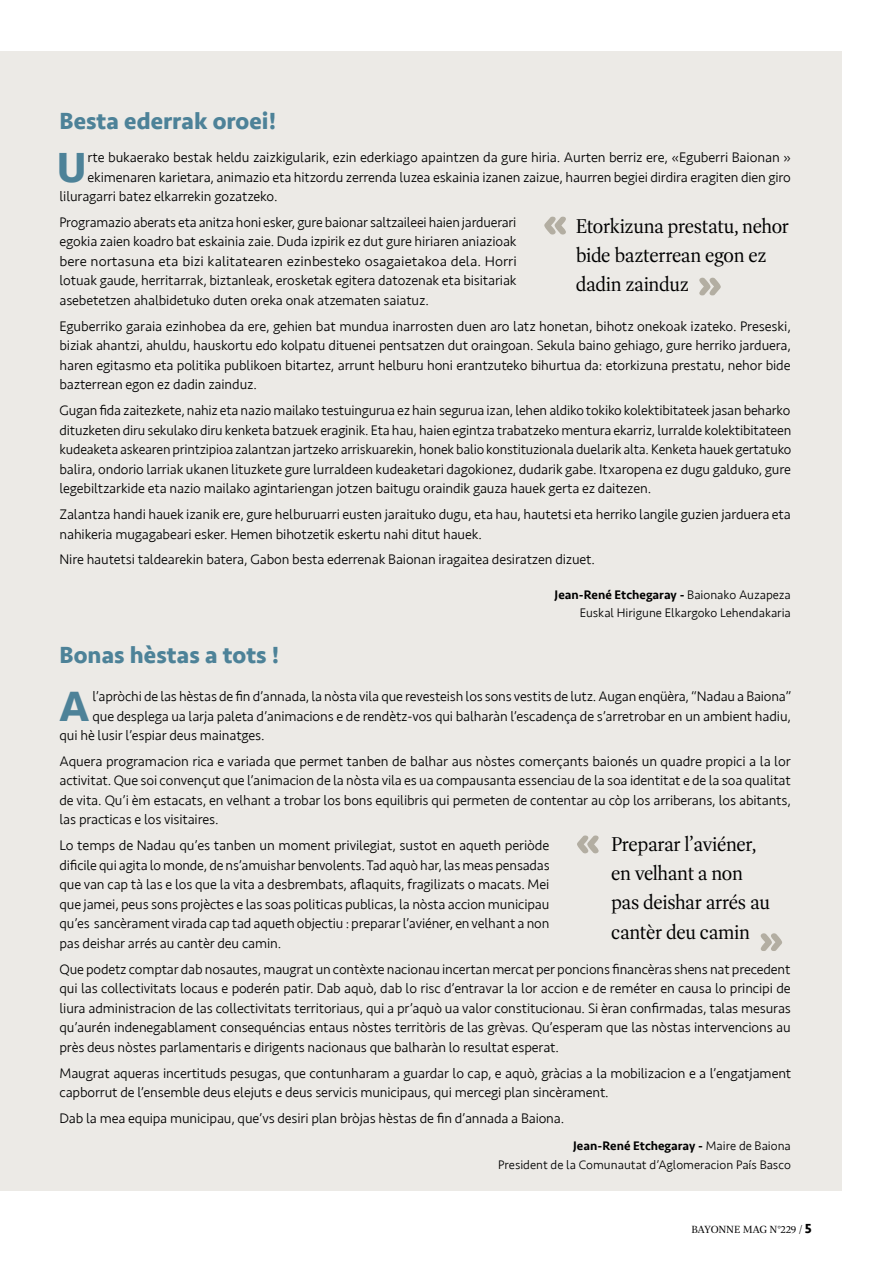
<style>
.page{position:relative;width:893px;height:1263px;background:#fff}
.page>*{position:absolute;margin:0;border:0;box-sizing:border-box;transform-origin:0 0}
.t1{font:700 43.5px "Seravek";color:#4d8298}
.t2{font:700 43.2px "Seravek";color:#4d8298}
.t3{font:700 24px "Seravek";color:#4d8298}
.t4{font:20.25px/29.2px "Dashiell Bright";letter-spacing:-.02em;color:#000}
.t5{font:300 14.25px/19.5px "Seravek";letter-spacing:-.01em;color:#000;text-align:justify}
.t6{font:300 12.75px "Seravek";color:#000}
.t7{font:500 12.75px "Seravek";color:#000}
.t8{font:10.5px "Dashiell Bright";letter-spacing:-.015em;color:#000}
.s1{font-weight:300}
.s2{font-family:"Seravek";font-weight:700;font-size:13.5px}
</style>
<div class="page">
<div style="left:0;top:51px;width:842px;height:1140px;background:#eceae6"></div>
<svg style="left:577px;top:835px;width:22px;height:18px"></svg>
<svg style="left:761px;top:933px;width:21px;height:18px"></svg>
<svg style="left:544px;top:217px;width:22px;height:17px"></svg>
<svg style="left:699px;top:278px;width:22px;height:17px"></svg>
<p class="t3" style="left:60px;top:101px;width:219px">Besta ederrak oroei!</p>
<p class="t5" style="left:88px;top:148px;width:705px">rte bukaerako bestak heldu zaizkigularik, ezin ederkiago apaintzen da gure hiria. Aurten berriz ere, «Eguberri Baionan »</p>
<p class="t5" style="left:88px;top:167px;width:705px">ekimenaren karietara, animazio eta hitzordu zerrenda luzea eskainia izanen zaizue, haurren begiei dirdira eragiten dien giro</p>
<p class="t5" style="left:60px;top:187px;width:220px">liluragarri batez elkarrekin gozatzeko.</p>
<p class="t5" style="left:60px;top:213px;width:459px">Programazio aberats eta anitza honi esker, gure baionar saltzaileei haien jarduerari egokia zaien koadro bat eskainia zaie. Duda izpirik ez dut gure hiriaren aniazioak bere nortasuna eta bizi kalitatearen ezinbesteko osagaietakoa dela. Horri lotuak gaude, herritarrak, biztanleak, erosketak egitera datozenak eta bisitariak asebetetzen ahalbidetuko duten oreka onak atzematen saiatuz.</p>
<p class="t5" style="left:60px;top:317px;width:733px">Eguberriko garaia ezinhobea da ere, gehien bat mundua inarrosten duen aro latz honetan, bihotz onekoak izateko. Preseski, biziak ahantzi, ahuldu, hauskortu edo kolpatu dituenei pentsatzen dut oraingoan. Sekula baino gehiago, gure herriko jarduera, haren egitasmo eta politika publikoen bitartez, arrunt helburu honi erantzuteko bihurtua da: etorkizuna prestatu, nehor bide bazterrean egon ez dadin zainduz.</p>
<p class="t5" style="left:60px;top:401px;width:733px">Gugan fida zaitezkete, nahiz eta nazio mailako testuingurua ez hain segurua izan, lehen aldiko tokiko kolektibitateek jasan beharko dituzketen diru sekulako diru kenketa batzuek eraginik. Eta hau, haien egintza trabatzeko mentura ekarriz, lurralde kolektibitateen kudeaketa askearen printzipioa zalantzan jartzeko arriskuarekin, honek balio konstituzionala duelarik alta. Kenketa hauek gertatuko balira, ondorio larriak ukanen lituzkete gure lurraldeen kudeaketari dagokionez, dudarik gabe. Itxaropena ez dugu galduko, gure legebiltzarkide eta nazio mailako agintariengan jotzen baitugu oraindik gauza hauek gerta ez daitezen.</p>
<p class="t5" style="left:60px;top:505px;width:733px">Zalantza handi hauek izanik ere, gure helburuarri eusten jaraituko dugu, eta hau, hautetsi eta herriko langile guzien jarduera eta nahikeria mugagabeari esker. Hemen bihotzetik eskertu nahi ditut hauek.</p>
<p class="t5" style="left:60px;top:550px;width:537px">Nire hautetsi taldearekin batera, Gabon besta ederrenak Baionan iragaitea desiratzen dizuet.</p>
<p class="t2" style="left:57px;top:133px;width:31px">U</p>
<p class="t4" style="left:576px;top:212px;width:215px">Etorkizuna prestatu, nehor bide bazterrean egon ez dadin zainduz</p>
<p class="t3" style="left:60px;top:636px;width:222px">Bonas hèstas a tots !</p>
<p class="t7" style="left:555px;top:586px;width:238px">Jean-René Etchegaray - <span class="s1">Baionako Auzapeza</span></p>
<p class="t6" style="left:580px;top:606px;width:213px">Euskal Hirigune Elkargoko Lehendakaria</p>
<p class="t5" style="left:92px;top:687px;width:700px">l’apròchi de las hèstas de fin d’annada, la nòsta vila que revesteish los sons vestits de lutz. Augan enqüèra, “Nadau a Baiona”</p>
<p class="t5" style="left:92px;top:706px;width:700px">que desplega ua larja paleta d’animacions e de rendètz-vos qui balharàn l’escadença de s’arretrobar en un ambient hadiu,</p>
<p class="t5" style="left:60px;top:726px;width:207px">qui hè lusir l’espiar deus mainatges.</p>
<p class="t5" style="left:60px;top:752px;width:733px">Aquera programacion rica e variada que permet tanben de balhar aus nòstes comerçants baionés un quadre propici a la lor activitat. Que soi convençut que l’animacion de la nòsta vila es ua compausanta essenciau de la soa identitat e de la soa qualitat de vita. Qu’i èm estacats, en velhant a trobar los bons equilibris qui permeten de contentar au còp los arriberans, los abitants, las practicas e los visitaires.</p>
<p class="t5" style="left:60px;top:836px;width:492px">Lo temps de Nadau qu’es tanben un moment privilegiat, sustot en aqueth periòde dificile qui agita lo monde, de ns’amuishar benvolents. Tad aquò har, las meas pensadas que van cap tà las e los que la vita a desbrembats, aflaquits, fragilizats o macats. Mei que jamei, peus sons projèctes e las soas politicas publicas, la nòsta accion municipau qu’es sancèrament virada cap tad aqueth objectiu : preparar l’aviéner, en velhant a non pas deishar arrés au cantèr deu camin.</p>
<p class="t5" style="left:60px;top:959px;width:733px">Que podetz comptar dab nosautes, maugrat un contèxte nacionau incertan mercat per poncions financèras shens nat precedent qui las collectivitats locaus e poderén patir. Dab aquò, dab lo risc d’entravar la lor accion e de reméter en causa lo principi de liura administracion de las collectivitats territoriaus, qui a pr’aquò ua valor constitucionau. Si èran confirmadas, talas mesuras qu’aurén indenegablament consequéncias entaus nòstes territòris de las grèvas. Qu’esperam que las nòstas intervencions au près deus nòstes parlamentaris e dirigents nacionaus que balharàn lo resultat esperat.</p>
<p class="t5" style="left:60px;top:1063px;width:733px">Maugrat aqueras incertituds pesugas, que contunharam a guardar lo cap, e aquò, gràcias a la mobilizacion e a l’engatjament capborrut de l’ensemble deus elejuts e deus servicis municipaus, qui mercegi plan sincèrament.</p>
<p class="t5" style="left:60px;top:1109px;width:506px">Dab la mea equipa municipau, que’vs desiri plan bròjas hèstas de fin d’annada a Baiona.</p>
<p class="t1" style="left:59px;top:671px;width:32px">A</p>
<p class="t4" style="left:611px;top:830px;width:161px">Preparar l’aviéner, en velhant a non pas deishar arrés au cantèr deu camin</p>
<p class="t7" style="left:573px;top:1138px;width:219px">Jean-René Etchegaray - <span class="s1">Maire de Baiona</span></p>
<p class="t6" style="left:498px;top:1157px;width:294px">President de la Comunautat d’Aglomeracion País Basco</p>
<p class="t8" style="left:691px;top:1223px;width:122px">BAYONNE MAG N°229 / <span class="s2">5</span></p>
</div>
